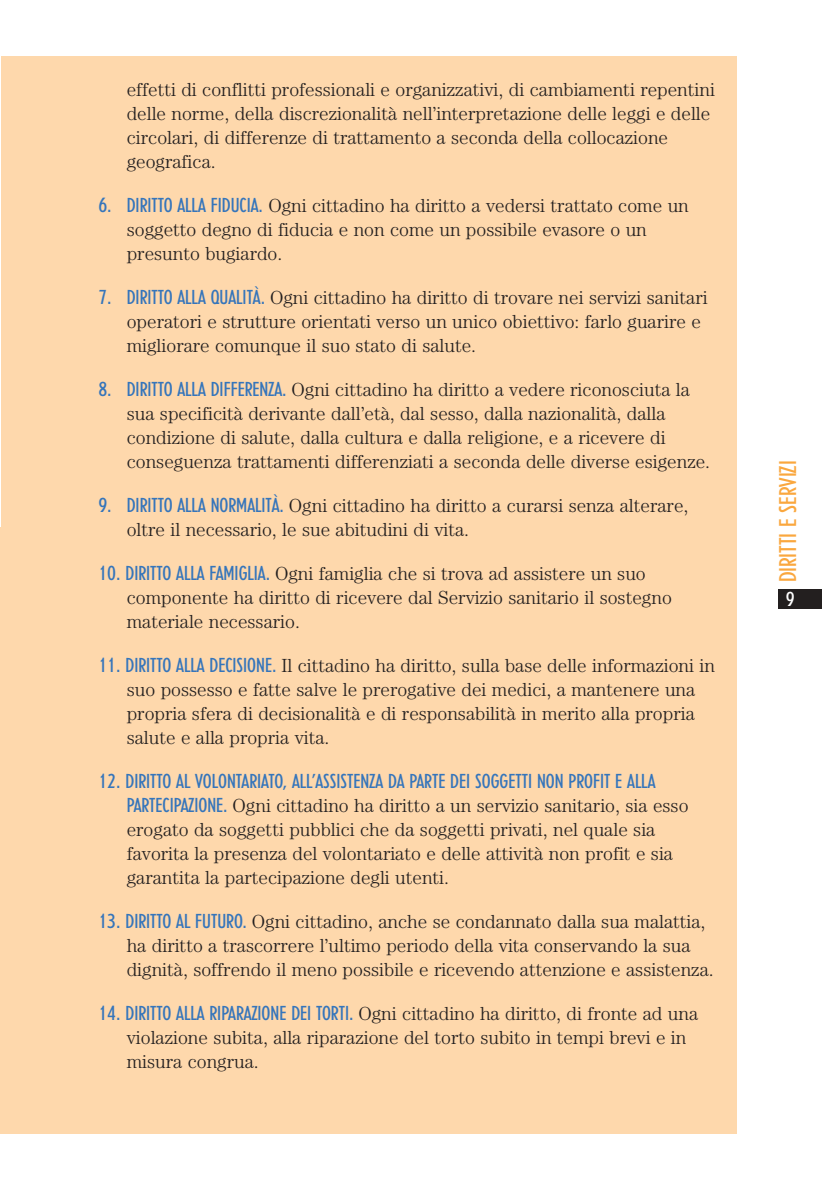
<style>
.page{position:relative;width:822px;height:1190px;background:#fff}
.page>*{position:absolute;margin:0;border:0;box-sizing:border-box;transform-origin:0 0}
.t1{font:300 condensed 24px "Erbar";color:#faa73e}
.t2{font:300 condensed 20px "Erbar";color:#3575bb}
.t3{font:300 condensed 20px "Erbar";color:#fff}
.t4{font:300 19px/24px "Century";color:#231f1f}
.s1{font-family:"Erbar";font-stretch:condensed;font-size:20px;color:#3575bb}
</style>
<div class="page">
<div style="left:1px;top:57px;width:736px;height:1077px;background:#fed8ac"></div>
<div style="left:779px;top:589px;width:43px;height:20px;background:#231f1f"></div>
<p class="t4" style="left:127px;top:79px;width:590px">effetti di conflitti professionali e organizzativi, di cambiamenti repentini delle norme, della discrezionalità nell’interpretazione delle leggi e delle circolari, di differenze di trattamento a seconda della collocazione geografica.</p>
<p class="t4" style="left:127px;top:195px;width:564px;text-indent:-28px"><span class="s1">6. DIRITTO ALLA FIDUCIA.</span> Ogni cittadino ha diritto a vedersi trattato come un soggetto degno di fiducia e non come un possibile evasore o un presunto bugiardo.</p>
<p class="t4" style="left:127px;top:287px;width:582px;text-indent:-28px"><span class="s1">7. DIRITTO ALLA QUALITÀ.</span> Ogni cittadino ha diritto di trovare nei servizi sanitari operatori e strutture orientati verso un unico obiettivo: farlo guarire e migliorare comunque il suo stato di salute.</p>
<p class="t4" style="left:127px;top:379px;width:585px;text-indent:-28px"><span class="s1">8. DIRITTO ALLA DIFFERENZA.</span> Ogni cittadino ha diritto a vedere riconosciuta la sua specificità derivante dall’età, dal sesso, dalla nazionalità, dalla condizione di salute, dalla cultura e dalla religione, e a ricevere di conseguenza trattamenti differenziati a seconda delle diverse esigenze.</p>
<p class="t4" style="left:127px;top:495px;width:563px;text-indent:-28px"><span class="s1">9. DIRITTO ALLA NORMALITÀ.</span> Ogni cittadino ha diritto a curarsi senza alterare, oltre il necessario, le sue abitudini di vita.</p>
<p class="t4" style="left:127px;top:563px;width:547px;text-indent:-28px"><span class="s1">10. DIRITTO ALLA FAMIGLIA.</span> Ogni famiglia che si trova ad assistere un suo componente ha diritto di ricevere dal Servizio sanitario il sostegno materiale necessario.</p>
<p class="t4" style="left:127px;top:655px;width:590px;text-indent:-28px"><span class="s1">11. DIRITTO ALLA DECISIONE.</span> Il cittadino ha diritto, sulla base delle informazioni in suo possesso e fatte salve le prerogative dei medici, a mantenere una propria sfera di decisionalità e di responsabilità in merito alla propria salute e alla propria vita.</p>
<p class="t2" style="left:98px;top:774px;width:559px">12. DIRITTO AL VOLONTARIATO, ALL’ASSISTENZA DA PARTE DEI SOGGETTI NON PROFIT E ALLA</p>
<p class="t4" style="left:127px;top:795px;width:563px"><span class="s1">PARTECIPAZIONE.</span> Ogni cittadino ha diritto a un servizio sanitario, sia esso erogato da soggetti pubblici che da soggetti privati, nel quale sia favorita la presenza del volontariato e delle attività non profit e sia garantita la partecipazione degli utenti.</p>
<p class="t4" style="left:127px;top:911px;width:588px;text-indent:-28px"><span class="s1">13. DIRITTO AL FUTURO.</span> Ogni cittadino, anche se condannato dalla sua malattia, ha diritto a trascorrere l’ultimo periodo della vita conservando la sua dignità, soffrendo il meno possibile e ricevendo attenzione e assistenza.</p>
<p class="t4" style="left:127px;top:1003px;width:573px;text-indent:-28px"><span class="s1">14. DIRITTO ALLA RIPARAZIONE DEI TORTI.</span> Ogni cittadino ha diritto, di fronte ad una violazione subita, alla riparazione del torto subito in tempi brevi e in misura congrua.</p>
<p class="t1" style="left:779px;top:582px;width:123px;rotate:-90deg">DIRITTI E SERVIZI</p>
<p class="t3" style="left:786px;top:591px;width:10px">9</p>
</div>
